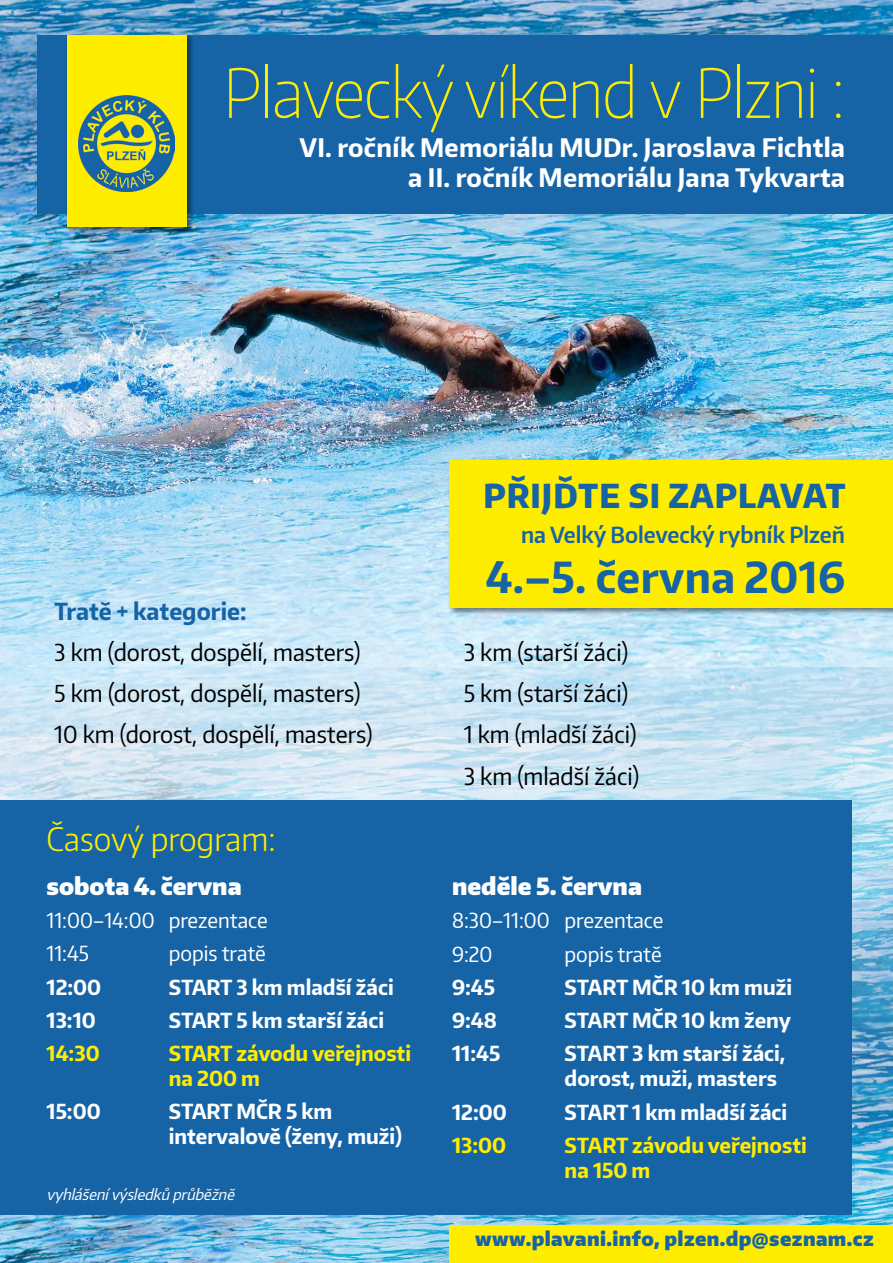
<style>
.page{position:relative;width:893px;height:1263px;background:#fff}
.page>*{position:absolute;margin:0;border:0;box-sizing:border-box;transform-origin:0 0}
.t1{font:100 66.75px "Encode Sans Narrow";letter-spacing:-.02em;color:#ffed00}
.t2{font:700 42.75px "Encode Sans Narrow";letter-spacing:.01em;color:#1663a6}
.t3{font:800 33px "Encode Sans Narrow";letter-spacing:.03em;color:#1663a6}
.t4{font:300 32.25px "Encode Sans Narrow";color:#ffed00}
.t5{font:700 25.5px/30.6px "Encode Sans Narrow";letter-spacing:.01em;color:#fff;text-align:right}
.t6{font:900 23.7px "Encode Sans Narrow";color:#fff}
.t7{font:23.33px/41.2px "Encode Sans Narrow";color:#000}
.t8{font:700 23.33px "Encode Sans Narrow";color:#1663a6}
.t9{font:600 22.12px "Encode Sans Narrow";color:#1663a6}
.t10{font:700 20.77px/24.9px "Encode Sans Narrow";color:#fff}
.t11{font:20.77px/33.2px "Encode Sans Narrow";color:#fff}
.t12{font:700 20.77px/24.9px "Encode Sans Narrow";color:#ffed00}
.t13{font:900 19.5px "Encode Sans Narrow";letter-spacing:.02em;color:#1663a6}
.t14{font:italic 15px "Encode Sans Narrow";color:#fff}
</style>
<div class="page">
<img style="left:0;top:736px;width:893px;height:527px">
<div style="left:0;top:800px;width:851px;height:415px;background:#1663a6"></div>
<img style="left:0;top:0;width:893px;height:736px">
<div style="left:37px;top:35px;width:856px;height:179px;background:#1663a6"></div>
<div style="left:65px;top:34px;width:129px;height:200px;background:#000;opacity:.47"></div>
<div style="left:67px;top:35px;width:120px;height:191px;background:#ffed00"></div>
<img style="left:79px;top:96px;width:96px;height:95px">
<div style="left:448px;top:459px;width:445px;height:157px;background:#000;opacity:.47"></div>
<div style="left:450px;top:460px;width:443px;height:148px;background:#ffed00"></div>
<div style="left:450px;top:1226px;width:443px;height:37px;background:#ffed00"></div>
<h1 class="t1" style="left:223px;top:49px;width:624px">Plavecký víkend v Plzni :</h1>
<p class="t5" style="left:299px;top:131px;width:547px">VI. ročník Memoriálu MUDr. Jaroslava Fichtla a II. ročník Memoriálu Jana Tykvarta</p>
<h3 class="t3" style="left:483px;top:474px;width:364px">PŘIJĎTE SI ZAPLAVAT</h3>
<p class="t9" style="left:521px;top:520px;width:325px">na Velký Bolevecký rybník Plzeň</p>
<h2 class="t2" style="left:486px;top:549px;width:361px">4.–5. června 2016</h2>
<p class="t8" style="left:54px;top:595px;width:194px">Tratě + kategorie:</p>
<p class="t7" style="left:54px;top:631px;width:320px">3 km (dorost, dospělí, masters)<br>5 km (dorost, dospělí, masters)<br>10 km (dorost, dospělí, masters)</p>
<p class="t7" style="left:464px;top:631px;width:177px">3 km (starší žáci)<br>5 km (starší žáci)<br>1 km (mladší žáci)<br>3 km (mladší žáci)</p>
<h3 class="t4" style="left:47px;top:818px;width:231px">Časový program:</h3>
<p class="t6" style="left:47px;top:870px;width:197px">sobota 4. června</p>
<p class="t11" style="left:47px;top:903px;width:223px">11:00–14:00 prezentace<br>11:45</p>
<p class="t6" style="left:452px;top:871px;width:191px">neděle 5. června</p>
<p class="t11" style="left:452px;top:903px;width:213px">8:30–11:00 prezentace<br>9:20</p>
<p class="t11" style="left:169px;top:936px;width:99px">popis tratě</p>
<p class="t11" style="left:565px;top:936px;width:99px">popis tratě</p>
<p class="t10" style="left:47px;top:974px;width:56px">12:00</p>
<p class="t10" style="left:169px;top:974px;width:226px">START 3 km mladší žáci</p>
<p class="t10" style="left:47px;top:1007px;width:51px">13:10</p>
<p class="t10" style="left:169px;top:1007px;width:217px">START 5 km starší žáci</p>
<p class="t12" style="left:47px;top:1040px;width:55px">14:30</p>
<p class="t12" style="left:169px;top:1040px;width:244px">START závodu veřejnosti na 200 m</p>
<p class="t10" style="left:47px;top:1098px;width:56px">15:00</p>
<p class="t10" style="left:169px;top:1098px;width:235px">START MČR 5 km intervalově (ženy, muži)</p>
<p class="t14" style="left:47px;top:1185px;width:193px">vyhlášenívýsledků průběžně</p>
<p class="t10" style="left:452px;top:974px;width:45px">9:45</p>
<p class="t10" style="left:565px;top:974px;width:229px">START MČR 10 km muži</p>
<p class="t10" style="left:452px;top:1007px;width:46px">9:48</p>
<p class="t10" style="left:565px;top:1007px;width:228px">START MČR 10 km ženy</p>
<p class="t10" style="left:452px;top:1040px;width:50px">11:45</p>
<p class="t10" style="left:565px;top:1040px;width:222px">START 3 km starší žáci, dorost, muži, masters</p>
<p class="t10" style="left:452px;top:1098px;width:56px">12:00</p>
<p class="t10" style="left:565px;top:1098px;width:224px">START 1 km mladší žáci</p>
<p class="t12" style="left:452px;top:1132px;width:56px">13:00</p>
<p class="t12" style="left:565px;top:1132px;width:244px">START závodu veřejnosti na 150 m</p>
<p class="t13" style="left:475px;top:1226px;width:400px">www.plavani.info, plzen.dp@seznam.cz</p>
</div>
